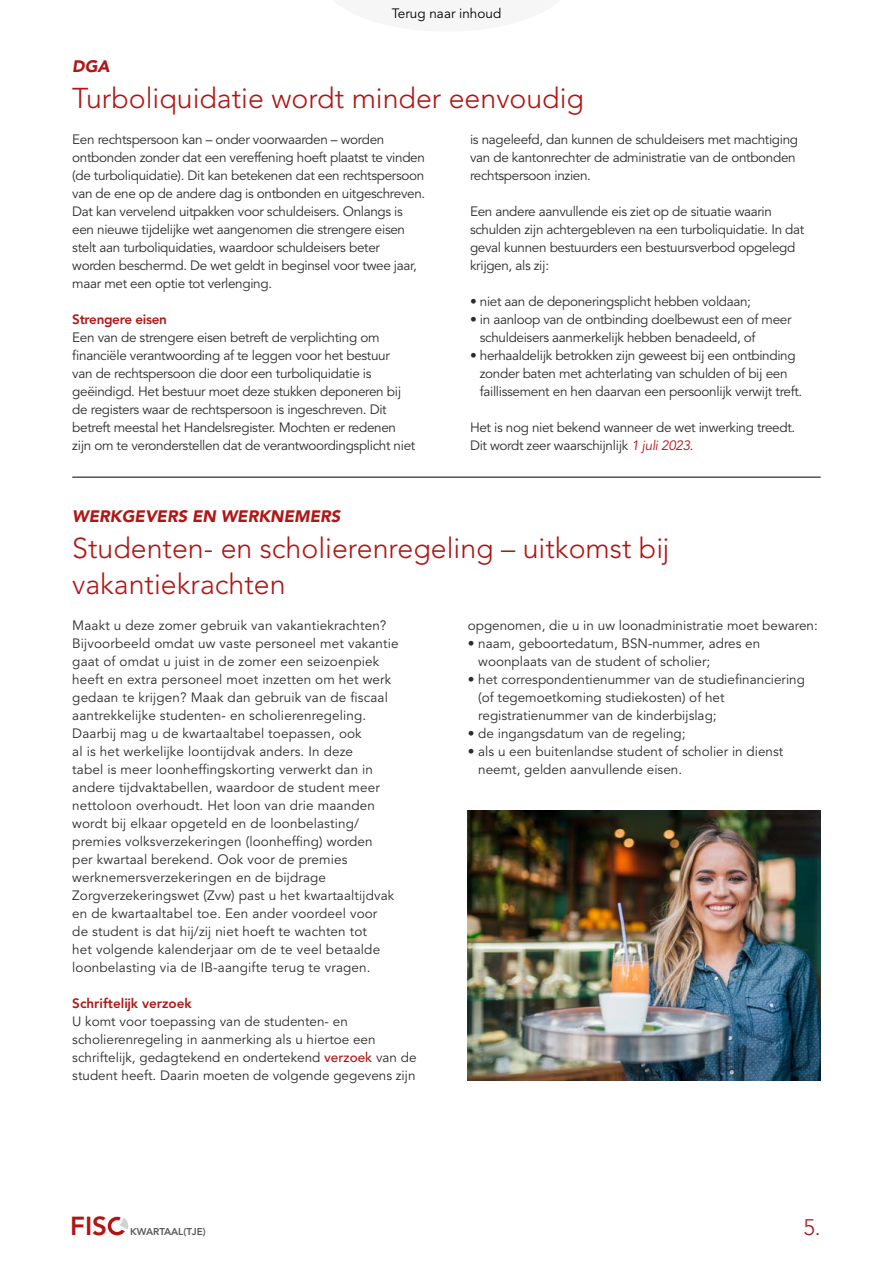
<style>
.page{position:relative;width:893px;height:1263px;background:#fff}
.page>*{position:absolute;margin:0;border:0;box-sizing:border-box;transform-origin:0 0}
.Kop{font:300 28.5px/36px "Avenir LT Pro";color:#af1615}
.t1{font:800 25.95px "Avenir LT Pro";color:#af1615}
.t2{font:300 22.2px "Avenir LT Pro";color:#af1615}
.Kop-2{font:italic 900 16.5px "Avenir LT Pro";color:#af1615}
.Subkop{font:italic 900 16.5px "Avenir LT Pro";color:#af1615}
.Platte_tekst{font:13.5px/18px "Avenir LT Pro";letter-spacing:-.025em;color:#2c2c2c}
.Platte_tekst-2{font:13.5px/18px "Avenir LT Pro";letter-spacing:.01em;color:#2c2c2c}
.Platte_tekst-3{font:13.5px/18px "Avenir LT Pro";color:#2c2c2c}
.Tussenkop{font:800 13.5px "Avenir LT Pro";color:#af1615}
.t3{font:13.5px "Avenir LT Pro";color:#000}
.Tussenkop-2{font:800 13.5px "Avenir LT Pro";letter-spacing:-.025em;color:#af1615}
.t4{font:800 9.9px "Avenir LT Pro";color:#575756}
.s1{font-style:italic;color:#af1615}
.s2{font-weight:500;color:#af1615}
</style>
<div class="page">
<div style="left:108px;top:1217px;width:18px;height:18px;border:3px solid #af1615;border-radius:50%"></div>
<svg style="left:114px;top:1216px;width:14px;height:19px"></svg>
<hr style="left:72px;top:477px;width:749px;height:1px;background:#000">
<img style="left:468px;top:810px;width:353px;height:270px">
<p class="t3" style="left:392px;top:5px;width:111px">Terug naar inhoud</p>
<p class="Subkop" style="left:72px;top:56px;width:39px">DGA</p>
<p class="Kop" style="left:72px;top:80px;width:513px">Turboliquidatie wordt minder eenvoudig</p>
<p class="Platte_tekst" style="left:72px;top:131px;width:354px">Een rechtspersoon kan – onder voorwaarden – worden ontbonden zonder dat een vereffening hoeft plaatst te vinden (de turboliquidatie). Dit kan betekenen dat een rechtspersoon van de ene op de andere dag is ontbonden en uitgeschreven.<br>Dat kan vervelend uitpakken voor schuldeisers. Onlangs is een nieuwe tijdelijke wet aangenomen die strengere eisen stelt aan turboliquidaties, waardoor schuldeisers beter worden beschermd. De wet geldt in beginsel voor twee jaar, maar met een optie tot verlenging.</p>
<p class="Tussenkop-2" style="left:72px;top:311px;width:96px">Strengere eisen</p>
<p class="Platte_tekst" style="left:72px;top:329px;width:345px">Een van de strengere eisen betreft de verplichting om financiële verantwoording af te leggen voor het bestuur<br>van de rechtspersoon die door een turboliquidatie is geëindigd. Het bestuur moet deze stukken deponeren bij de registers waar de rechtspersoon is ingeschreven. Dit betreft meestal het Handelsregister. Mochten er redenen zijn om te veronderstellen dat de verantwoordingsplicht niet</p>
<p class="Platte_tekst" style="left:470px;top:131px;width:330px">is nageleefd, dan kunnen de schuldeisers met machtiging van de kantonrechter de administratie van de ontbonden rechtspersoon inzien.</p>
<p class="Platte_tekst" style="left:470px;top:203px;width:336px">Een andere aanvullende eis ziet op de situatie waarin schulden zijn achtergebleven na een turboliquidatie. In dat geval kunnen bestuurders een bestuursverbod opgelegd krijgen, als zij:</p>
<p class="Platte_tekst" style="left:470px;top:293px;width:283px">• niet aan de deponeringsplicht hebben voldaan;</p>
<p class="Platte_tekst" style="left:480px;top:311px;width:313px;text-indent:-10px">• in aanloop van de ontbinding doelbewust een of meer schuldeisers aanmerkelijk hebben benadeeld, of</p>
<p class="Platte_tekst" style="left:480px;top:347px;width:324px;text-indent:-10px">• herhaaldelijk betrokken zijn geweest bij een ontbinding zonder baten met achterlating van schulden of bij een faillissement en hen daarvan een persoonlijk verwijt treft.</p>
<p class="Platte_tekst" style="left:470px;top:419px;width:327px">Het is nog niet bekend wanneer de wet inwerking treedt.<br>Dit wordt zeer waarschijnlijk <span class="s1">1 juli 2023</span>.</p>
<p class="Kop-2" style="left:72px;top:506px;width:269px">WERKGEVERS EN WERKNEMERS</p>
<p class="Kop" style="left:72px;top:530px;width:598px">Studenten- en scholierenregeling – uitkomst bij vakantiekrachten</p>
<p class="Platte_tekst-2" style="left:72px;top:617px;width:328px">Maakt u deze zomer gebruik van vakantiekrachten?<br>Bijvoorbeeld omdat uw vaste personeel met vakantie gaat of omdat u juist in de zomer een seizoenpiek heeft en extra personeel moet inzetten om het werk gedaan te krijgen? Maak dan gebruik van de fiscaal aantrekkelijke studenten- en scholierenregeling.<br>Daarbij mag u de kwartaaltabel toepassen, ook<br>al is het werkelijke loontijdvak anders. In deze<br>tabel is meer loonheffingskorting verwerkt dan in andere tijdvaktabellen, waardoor de student meer nettoloon overhoudt. Het loon van drie maanden wordt bij elkaar opgeteld en de loonbelasting/ premies volksverzekeringen (loonheffing) worden<br>per kwartaal berekend. Ook voor de premies werknemersverzekeringen en de bijdrage Zorgverzekeringswet (Zvw) past u het kwartaaltijdvak en de kwartaaltabel toe. Een ander voordeel voor<br>de student is dat hij/zij niet hoeft te wachten tot<br>het volgende kalenderjaar om de te veel betaalde loonbelasting via de IB-aangifte terug te vragen.</p>
<p class="Tussenkop" style="left:72px;top:995px;width:121px">Schriftelijk verzoek</p>
<p class="Platte_tekst-3" style="left:72px;top:1013px;width:346px">U komt voor toepassing van de studenten- en scholierenregeling in aanmerking als u hiertoe een schriftelijk, gedagtekend en ondertekend <span class="s2">verzoek</span> van de student heeft. Daarin moeten de volgende gegevens zijn</p>
<p class="Platte_tekst-3" style="left:468px;top:617px;width:352px">opgenomen, die u in uw loonadministratie moet bewaren:</p>
<p class="Platte_tekst-3" style="left:478px;top:635px;width:284px;text-indent:-11px">• naam, geboortedatum, BSN-nummer, adres en woonplaats van de student of scholier;</p>
<p class="Platte_tekst-3" style="left:478px;top:671px;width:328px;text-indent:-11px">• het correspondentienummer van de studiefinanciering (of tegemoetkoming studiekosten) of het registratienummer van de kinderbijslag;</p>
<p class="Platte_tekst-3" style="left:468px;top:725px;width:219px">• de ingangsdatum van de regeling;</p>
<p class="Platte_tekst-3" style="left:478px;top:743px;width:307px;text-indent:-11px">• als u een buitenlandse student of scholier in dienst neemt, gelden aanvullende eisen.</p>
<h2 class="t1" style="left:70px;top:1210px;width:38px">FIS</h2>
<p class="t4" style="left:130px;top:1226px;width:77px">KWARTAAL(TJE)</p>
<h3 class="t2" style="left:803px;top:1214px;width:19px">5.</h3>
</div>
